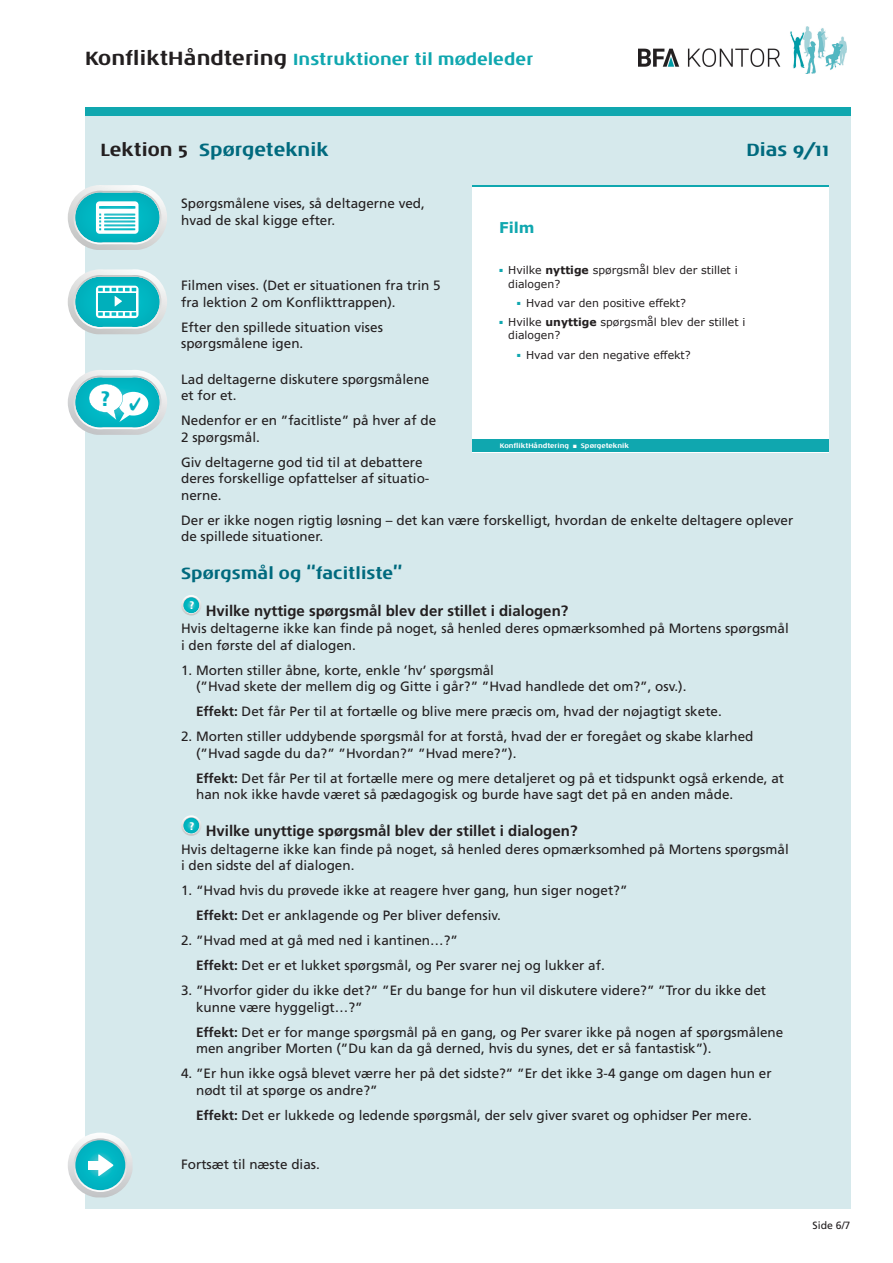
<style>
.page{position:relative;width:893px;height:1263px;background:#fff}
.page>*{position:absolute;margin:0;border:0;box-sizing:border-box;transform-origin:0 0}
.t1{font:700 21.3px "Noa LT Std";color:#00afbe}
.t2{font:700 18px "Noa LT Std";color:#006a7e}
.t3{font:700 16.5px "Noa LT Std";color:#10a7af}
.t4{font:700 16.5px "Noa LT Std";color:#006a7e}
.t5{font:700 15px "Frutiger";color:#231f20}
.t6{font:700 14.85px "Verdana";color:#10a7af}
.t7{font:13.5px/16.5px "Frutiger";color:#231f20}
.t8{font:10.95px/13px "Verdana";color:#231f20}
.t9{font:10.5px "Frutiger";color:#231f20}
.t10{font:700 6.75px "Noa LT Std";color:#fff}
.s1{font-size:19.5px;color:#231f20}
.s2{color:#231f20}
.s3{font-weight:700}
</style>
<div class="page">
<div style="left:85px;top:111px;width:765px;height:1098px;background:#d6e9ec"></div>
<div style="left:85px;top:107px;width:765px;height:9px;background:#10a7af"></div>
<div style="left:473px;top:185px;width:356px;height:267px;background:#fff"></div>
<div style="left:473px;top:439px;width:356px;height:13px;background:#10a7af"></div>
<hr style="left:473px;top:185px;width:356px;height:2px;background:#10a7af">
<svg style="left:68px;top:185px;width:99px;height:65px"></svg>
<svg style="left:68px;top:269px;width:99px;height:65px"></svg>
<svg style="left:181px;top:595px;width:20px;height:20px"></svg>
<svg style="left:183px;top:597px;width:17px;height:17px"></svg>
<svg style="left:183px;top:597px;width:16px;height:16px"></svg>
<div style="left:184px;top:598px;width:15px;height:15px;background:#00afbb;border-radius:50%"></div>
<div style="left:184px;top:598px;width:15px;height:14px;background:#00b0bc;border-radius:50%"></div>
<div style="left:184px;top:598px;width:14px;height:14px;background:#00b1bc;border-radius:50%"></div>
<div style="left:186px;top:600px;width:11px;height:11px;background:#00b6c0;border-radius:50%"></div>
<div style="left:187px;top:601px;width:8px;height:8px;background:#0fbbc4;border-radius:50%"></div>
<div style="left:188px;top:601px;width:7px;height:8px;background:#14bcc4;border-radius:50%"></div>
<div style="left:188px;top:602px;width:7px;height:7px;background:#1cbdc4;border-radius:50%"></div>
<svg style="left:188px;top:602px;width:6px;height:6px"></svg>
<svg style="left:181px;top:815px;width:20px;height:21px"></svg>
<svg style="left:183px;top:817px;width:17px;height:17px"></svg>
<svg style="left:183px;top:818px;width:16px;height:15px"></svg>
<div style="left:184px;top:818px;width:15px;height:15px;background:#00b0bc;border-radius:50%"></div>
<div style="left:184px;top:818px;width:14px;height:14px;background:#00b1bc;border-radius:50%"></div>
<div style="left:186px;top:820px;width:11px;height:11px;background:#00b6c0;border-radius:50%"></div>
<div style="left:187px;top:821px;width:9px;height:9px;background:#03bac2;border-radius:50%"></div>
<div style="left:187px;top:821px;width:8px;height:8px;background:#0fbbc4;border-radius:50%"></div>
<div style="left:188px;top:822px;width:7px;height:7px;background:#1cbdc4;border-radius:50%"></div>
<div style="left:188px;top:822px;width:6px;height:7px;background:#28bec6;border-radius:50%"></div>
<svg style="left:188px;top:823px;width:6px;height:5px"></svg>
<svg style="left:68px;top:1132px;width:64px;height:65px"></svg>
<div style="left:89px;top:1161px;width:15px;height:8px;background:#fff"></div>
<img style="left:639px;top:27px;width:208px;height:46px">
<svg style="left:68px;top:370px;width:99px;height:65px"></svg>
<p class="t3" style="left:85px;top:49px;width:450px"><span class="s1">KonfliktHåndtering</span> Instruktioner til mødeleder</p>
<h2 class="t2" style="left:100px;top:138px;width:230px"><span class="s2">Lektion 5</span> Spørgeteknik</h2>
<h2 class="t2" style="left:746px;top:138px;width:84px">Dias 9/11</h2>
<p class="t7" style="left:181px;top:195px;width:245px">Spørgsmålene vises, så deltagerne ved, hvad de skal kigge efter.</p>
<p class="t6" style="left:499px;top:217px;width:37px">Film</p>
<p class="t8" style="left:508px;top:264px;width:231px;text-indent:-9px"><sup>■</sup> Hvilke <span class="s3">nyttige</span> spørgsmål blev der stillet i dialogen?</p>
<p class="t8" style="left:517px;top:296px;width:171px"><sup>■</sup> Hvad var den positive effekt?</p>
<p class="t8" style="left:508px;top:316px;width:239px;text-indent:-9px"><sup>■</sup> Hvilke <span class="s3">unyttige</span> spørgsmål blev der stillet i dialogen?</p>
<p class="t8" style="left:517px;top:348px;width:175px"><sup>■</sup> Hvad var den negative effekt?</p>
<p class="t7" style="left:181px;top:277px;width:261px">Filmen vises. (Det er situationen fra trin 5 fra lektion 2 om Konflikttrappen).</p>
<p class="t7" style="left:181px;top:319px;width:203px">Efter den spillede situation vises spørgsmålene igen.</p>
<h1 class="t1" style="left:100px;top:385px;width:12px">?</h1>
<p class="t7" style="left:181px;top:370px;width:250px">Lad deltagerne diskutere spørgsmålene et for et.</p>
<p class="t7" style="left:181px;top:412px;width:257px">Nedenfor er en ”facitliste” på hver af de<br>2 spørgsmål.</p>
<p class="t7" style="left:181px;top:453px;width:250px">Giv deltagerne god tid til at debattere deres forskellige opfattelser af situatio&shy;nerne.</p>
<p class="t7" style="left:181px;top:511px;width:614px">Der er ikke nogen rigtig løsning – det kan være forskelligt, hvordan de enkelte deltagere oplever de spillede situationer.</p>
<p class="t10" style="left:500px;top:441px;width:131px">KonfliktHåndtering ■ Spørgeteknik</p>
<p class="t4" style="left:181px;top:563px;width:223px">Spørgsmål og “facitliste”</p>
<p class="t5" style="left:189px;top:601px;width:381px"><sup>?</sup> Hvilke nyttige spørgsmål blev der stillet i dialogen?</p>
<p class="t7" style="left:181px;top:620px;width:609px">Hvis deltagerne ikke kan finde på noget, så henled deres opmærksomhed på Mortens spørgsmål i den første del af dialogen.</p>
<p class="t7" style="left:196px;top:662px;width:492px;text-indent:-15px">1. Morten stiller åbne, korte, enkle ’hv’ spørgsmål<br>(”Hvad skete der mellem dig og Gitte i går?” ”Hvad handlede det om?”, osv.).</p>
<p class="t7" style="left:196px;top:703px;width:527px"><span class="s3">Effekt:</span> Det får Per til at fortælle og blive mere præcis om, hvad der nøjagtigt skete.</p>
<p class="t7" style="left:196px;top:728px;width:559px;text-indent:-15px">2. Morten stiller uddybende spørgsmål for at forstå, hvad der er foregået og skabe klarhed (”Hvad sagde du da?” ”Hvordan?” ”Hvad mere?”).</p>
<p class="t7" style="left:196px;top:770px;width:590px"><span class="s3">Effekt:</span> Det får Per til at fortælle mere og mere detaljeret og på et tidspunkt også erkende, at han nok ikke havde været så pædagogisk og burde have sagt det på en anden måde.</p>
<p class="t5" style="left:189px;top:822px;width:390px"><sup>?</sup> Hvilke unyttige spørgsmål blev der stillet i dialogen?</p>
<p class="t7" style="left:181px;top:840px;width:609px">Hvis deltagerne ikke kan finde på noget, så henled deres opmærksomhed på Mortens spørgsmål i den sidste del af dialogen.</p>
<p class="t7" style="left:196px;top:878px;width:433px;line-height:25px;text-indent:-15px">1. “Hvad hvis du prøvede ikke at reagere hver gang, hun siger noget?”<br><span class="s3">Effekt:</span> Det er anklagende og Per bliver defensiv.</p>
<p class="t7" style="left:196px;top:928px;width:410px;line-height:25px;text-indent:-15px">2. ”Hvad med at gå med ned i kantinen…?”<br><span class="s3">Effekt:</span> Det er et lukket spørgsmål, og Per svarer nej og lukker af.</p>
<p class="t7" style="left:196px;top:982px;width:571px;text-indent:-15px">3. ”Hvorfor gider du ikke det?” ”Er du bange for hun vil diskutere videre?” ”Tror du ikke det kunne være hyggeligt…?”</p>
<p class="t7" style="left:196px;top:1023px;width:589px"><span class="s3">Effekt:</span> Det er for mange spørgsmål på en gang, og Per svarer ikke på nogen af spørgsmålene men angriber Morten (”Du kan da gå derned, hvis du synes, det er så fantastisk”).</p>
<p class="t7" style="left:196px;top:1065px;width:577px;text-indent:-15px">4. ”Er hun ikke også blevet værre her på det sidste?” ”Er det ikke 3-4 gange om dagen hun er nødt til at spørge os andre?”</p>
<p class="t7" style="left:196px;top:1106px;width:557px"><span class="s3">Effekt:</span> Det er lukkede og ledende spørgsmål, der selv giver svaret og ophidser Per mere.</p>
<p class="t7" style="left:181px;top:1156px;width:140px">Fortsæt til næste dias.</p>
<p class="t9" style="left:812px;top:1219px;width:39px">Side 6/7</p>
</div>
